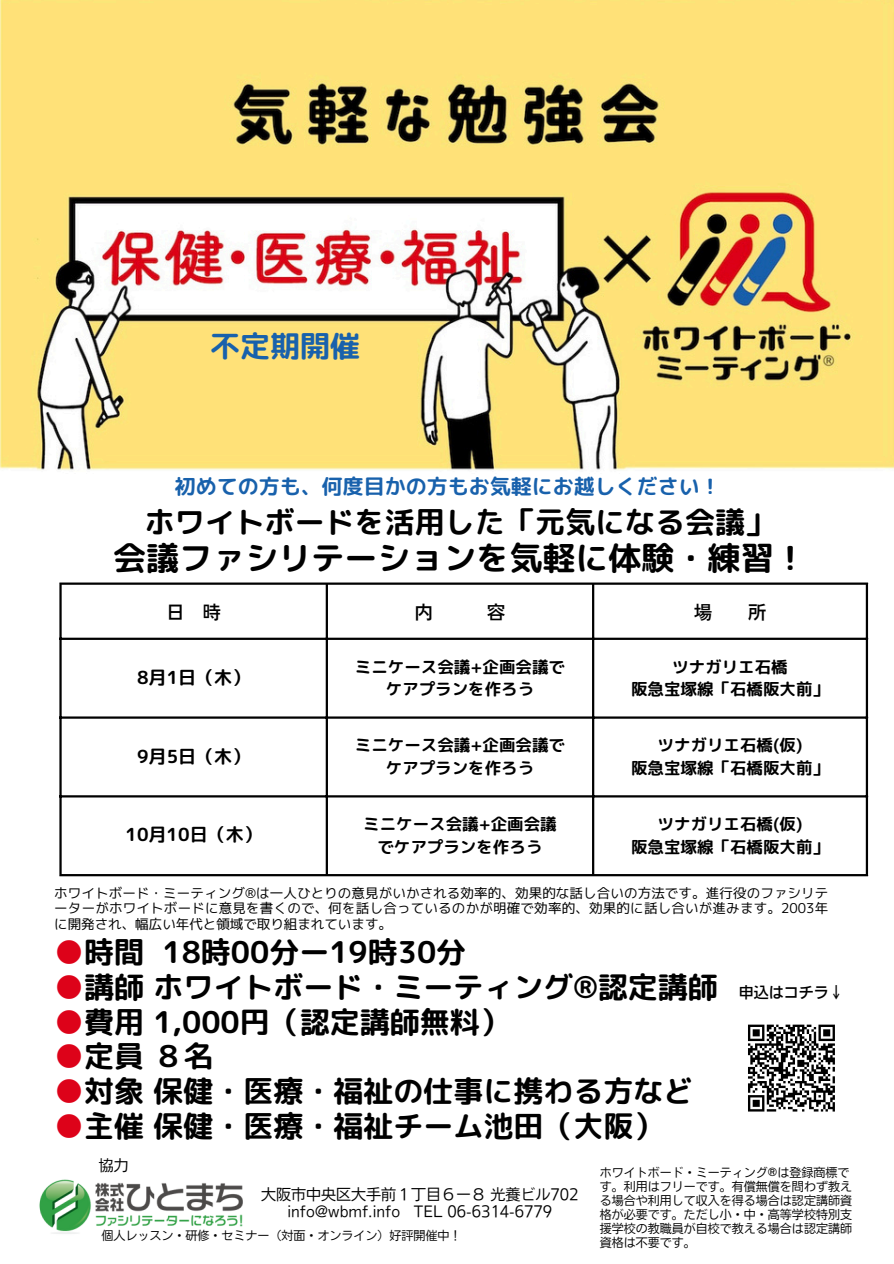
<style>
.page{position:relative;width:894px;height:1264px;background:#fff}
.page>*{position:absolute;margin:0;border:0;box-sizing:border-box;transform-origin:0 0}
.t1{font:33px "rounded mplus 1 p bold";color:#000}
.t2{font:30px "rounded mplus 1 p bold";color:#000}
.t3{font:30px "rounded mplus 1 p bold";color:#1861ac}
.t4{font:21px "rounded mplus 1 p bold";color:#1861ac}
.t5{font:18px "rounded mplus 1 p bold";color:#000}
.t6{font:18px "Nud Motoya Cedar Std W4";color:#000}
.t7{font:16.5px "rounded mplus 1 p bold";color:#000}
.t8{font:15px/16.8px "Nud Motoya Cedar Std W2 b";color:#000;text-align:center}
.t9{font:15px "Nud Motoya Cedar Std W4";color:#000}
.t10{font:13.5px/15.8px "mplus 1 p regular";color:#000;text-align:justify}
.t11{font:12px/14px "Nud Motoya Cedar Std W2 b";color:#000}
.s1{color:#dd0219}
</style>
<div class="page">
<hr style="left:59px;top:584px;width:3px;height:290px;background:#000">
<hr style="left:325px;top:584px;width:3px;height:290px;background:#000">
<hr style="left:592px;top:584px;width:2px;height:290px;background:#000">
<hr style="left:865px;top:584px;width:2px;height:290px;background:#000">
<hr style="left:59px;top:582px;width:808px;height:2px;background:#000">
<hr style="left:59px;top:637px;width:808px;height:3px;background:#000">
<hr style="left:59px;top:716px;width:808px;height:2px;background:#000">
<hr style="left:59px;top:795px;width:808px;height:2px;background:#000">
<hr style="left:59px;top:874px;width:808px;height:2px;background:#000">
<img style="left:39px;top:1179px;width:204px;height:55px">
<img style="left:0;top:0;width:893px;height:470px">
<svg style="left:748px;top:1024px;width:87px;height:88px"></svg>
<h4 class="t3" style="left:210px;top:324px;width:151px">不定期開催</h4>
<p class="t4" style="left:175px;top:472px;width:547px">初めての方も、何度目かの方もお気軽にお越しください！</p>
<p class="t2" style="left:145px;top:500px;width:631px">ホワイトボードを活用した「元気になる会議」</p>
<p class="t1" style="left:113px;top:534px;width:694px">会議ファシリテーションを気軽に体験・練習！</p>
<p class="t6" style="left:167px;top:602px;width:14px">日</p>
<p class="t6" style="left:203px;top:602px;width:19px">時</p>
<h1 class="t6" style="left:415px;top:602px;width:19px">内</h1>
<h1 class="t6" style="left:487px;top:602px;width:19px">容</h1>
<h2 class="t6" style="left:693px;top:602px;width:19px">場</h2>
<h2 class="t6" style="left:747px;top:602px;width:19px">所</h2>
<h1 class="t5" style="left:137px;top:664px;width:115px">8月1日（木）</h1>
<p class="t5" style="left:137px;top:743px;width:115px">9月5日（木）</p>
<p class="t5" style="left:125px;top:822px;width:138px">10月10日（木）</p>
<p class="t7" style="left:355px;top:655px;width:211px">ミニケース会議+企画会議で</p>
<p class="t7" style="left:385px;top:677px;width:150px">ケアプランを作ろう</p>
<p class="t7" style="left:672px;top:655px;width:117px">ツナガリエ石橋</p>
<p class="t7" style="left:630px;top:677px;width:199px">阪急宝塚線「石橋阪大前」</p>
<p class="t7" style="left:355px;top:733px;width:211px">ミニケース会議+企画会議で</p>
<p class="t7" style="left:385px;top:756px;width:150px">ケアプランを作ろう</p>
<p class="t7" style="left:657px;top:733px;width:146px">ツナガリエ石橋(仮)</p>
<p class="t7" style="left:630px;top:756px;width:199px">阪急宝塚線「石橋阪大前」</p>
<p class="t7" style="left:363px;top:812px;width:195px">ミニケース会議+企画会議</p>
<p class="t7" style="left:377px;top:835px;width:166px">でケアプランを作ろう</p>
<p class="t7" style="left:657px;top:812px;width:146px">ツナガリエ石橋(仮)</p>
<p class="t7" style="left:630px;top:835px;width:199px">阪急宝塚線「石橋阪大前」</p>
<h4 class="t10" style="left:54px;top:884px;width:775px">ホワイトボード・ミーティング®︎は一人ひとりの意見がいかされる効率的、効果的な話し合いの方法です。進行役のファシリテーターがホワイトボードに意見を書くので、何を話し合っているのかが明確で効率的、効果的に話し合いが進みます。2003年に開発され、幅広い年代と領域で取り組まれています。</h4>
<p class="t2" style="left:54px;top:930px;width:413px"><span class="s1">●</span>時間 18時00分ー19時30分</p>
<p class="t2" style="left:54px;top:965px;width:665px"><span class="s1">●</span>講師ホワイトボード・ミーティング®︎認定講師</p>
<p class="t2" style="left:54px;top:1000px;width:457px"><span class="s1">●</span>費用 1,000円（認定講師無料）</p>
<p class="t2" style="left:54px;top:1035px;width:161px"><span class="s1">●</span>定員８名</p>
<p class="t2" style="left:54px;top:1070px;width:640px"><span class="s1">●</span>対象保健・医療・福祉の仕事に携わる方など</p>
<p class="t2" style="left:54px;top:1104px;width:610px"><span class="s1">●</span>主催保健・医療・福祉チーム池田（大阪）</p>
<p class="t9" style="left:738px;top:984px;width:106px">申込はコチラ↓</p>
<h3 class="t8" style="left:99px;top:1156px;width:30px">協力</h3>
<h1 class="t8" style="left:261px;top:1185px;width:319px">大阪市中央区大手前１丁目６ー８光養ビル702 info@wbmf.info TEL 06-6314-6779</h1>
<p class="t11" style="left:101px;top:1228px;width:362px">個人レッスン・研修・セミナー（対面・オンライン）好評開催中！</p>
<h4 class="t11" style="left:599px;top:1165px;width:254px">ホワイトボード・ミーティング®︎は登録商標です。利用はフリーです。有償無償を問わず教える場合や利用して収入を得る場合は認定講師資格が必要です。ただし小・中・高等学校特別支援学校の教職員が自校で教える場合は認定講師資格は不要です。</h4>
</div>
